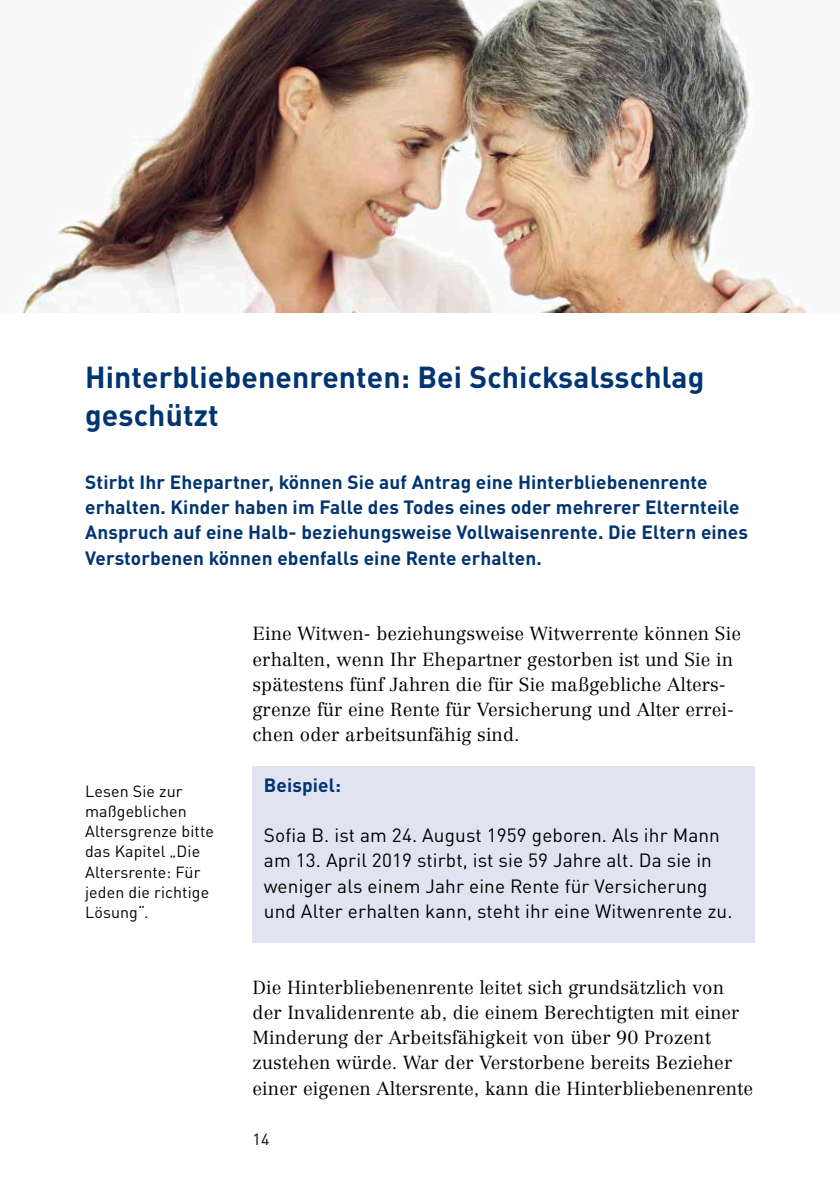
<style>
.page{position:relative;width:840px;height:1191px;background:#fff}
.page>*{position:absolute;margin:0;border:0;box-sizing:border-box;transform-origin:0 0}
.t1{font:700 30px/37.8px "DIN Pro";letter-spacing:.005em;color:#003472}
.t2{font:700 19px/25.2px "DIN Pro";letter-spacing:.005em;color:#003472}
.t3{font:19px/25.2px "DIN Pro";letter-spacing:.005em;color:#000}
.t4{font:300 18.6px/25.2px "Centennial LT Pro";letter-spacing:.005em;color:#000}
.t5{font:16px/20.2px "DIN Pro";letter-spacing:.005em;color:#000}
</style>
<div class="page">
<div style="left:252px;top:766px;width:502px;height:177px;background:#e2e3f0"></div>
<img style="left:15px;top:0;width:793px;height:312px">
<h2 class="t1" style="left:85px;top:354px;width:620px">Hinterbliebenenrenten: Bei Schicksalsschlag geschützt</h2>
<p class="t2" style="left:85px;top:467px;width:664px">Stirbt Ihr Ehepartner, können Sie auf Antrag eine Hinterbliebenenrente erhalten. Kinder haben im Falle des Todes eines oder mehrerer Elternteile Anspruch auf eine Halb- beziehungsweise Vollwaisenrente. Die Eltern eines Verstorbenen können ebenfalls eine Rente erhalten.</p>
<p class="t5" style="left:85px;top:779px;width:130px">Lesen Sie zur maßgeblichen<br>Altersgrenze bitte das Kapitel „Die<br>Altersrente: Für jeden die richtige<br>Lösung“.</p>
<p class="t4" style="left:252px;top:621px;width:489px">Eine Witwen- beziehungsweise Witwerrente können Sie erhalten, wenn Ihr Ehepartner gestorben ist und Sie in spätestens fünf Jahren die für Sie maßgebliche Alters&shy;grenze für eine Rente für Versicherung und Alter errei&shy;chen oder arbeitsunfähig sind.</p>
<h3 class="t2" style="left:264px;top:770px;width:79px">Beispiel:</h3>
<p class="t3" style="left:264px;top:821px;width:470px">Sofia B. ist am 24. August 1959 geboren. Als ihr Mann am 13. April 2019 stirbt, ist sie 59 Jahre alt. Da sie in weniger als einem Jahr eine Rente für Versicherung und Alter erhalten kann, steht ihr eine Witwenrente zu.</p>
<p class="t4" style="left:252px;top:974px;width:502px">Die Hinterbliebenenrente leitet sich grundsätzlich von der Invalidenrente ab, die einem Berechtigten mit einer Minderung der Arbeitsfähigkeit von über 90 Prozent zustehen würde. War der Verstorbene bereits Bezieher einer eigenen Altersrente, kann die Hinterbliebenenrente</p>
<p class="t5" style="left:252px;top:1127px;width:18px">14</p>
</div>
